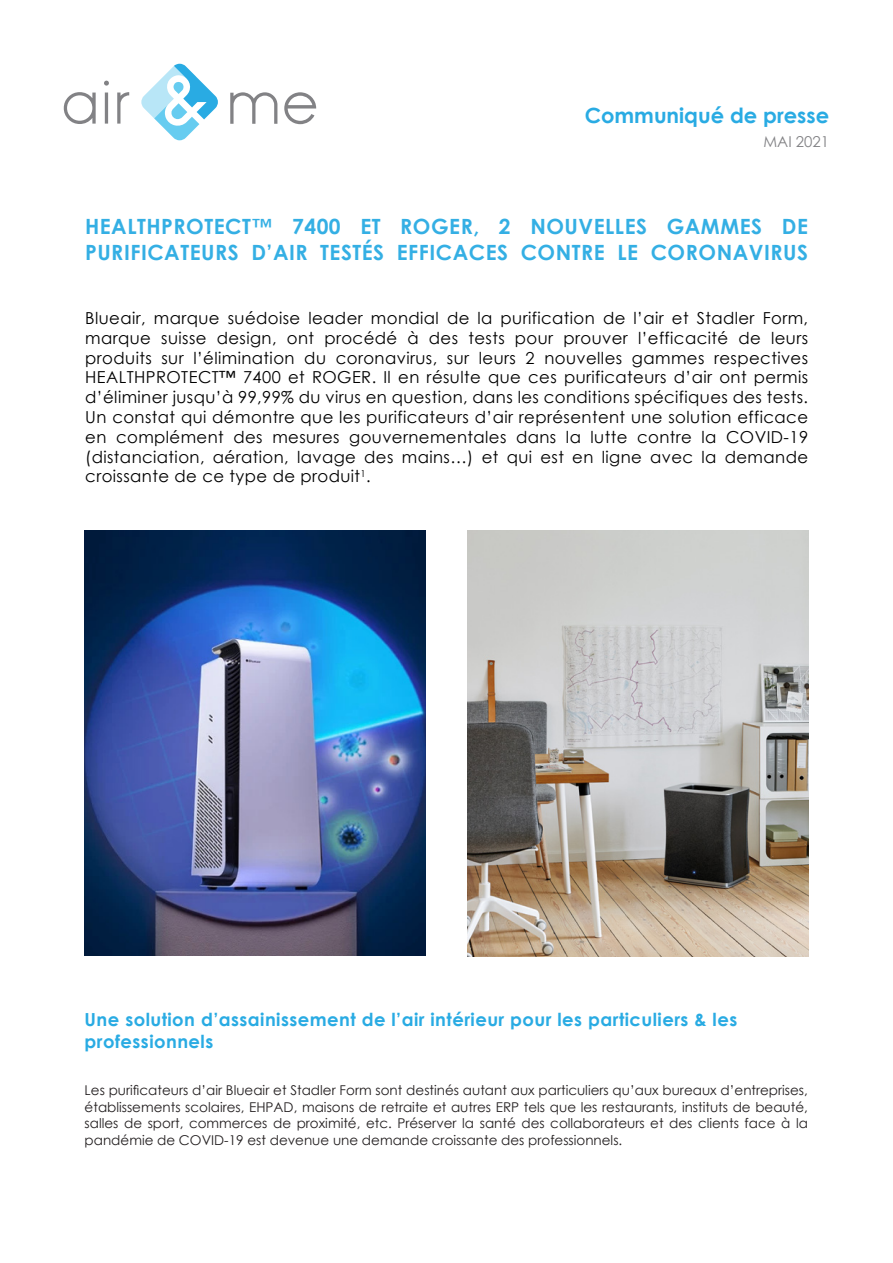
<style>
.page{position:relative;width:893px;height:1263px;background:#fff}
.page>*{position:absolute;margin:0;border:0;box-sizing:border-box;transform-origin:0 0}
.t1{font:700 21px/25.2px "Century Gothic";letter-spacing:.025em;color:#34afe4}
.t2{font:700 21px "Century Gothic";color:#29abe3}
.t3{font:700 18px/21.6px "Century Gothic";letter-spacing:.025em;color:#29abe3}
.t4{font:16.5px/19.8px "Century Gothic";letter-spacing:.025em;color:#000;text-align:justify}
.t5{font:15px "Century Gothic";color:#828285}
.t6{font:13.5px/16.5px "Century Gothic";color:#231f20;text-align:justify}
</style>
<div class="page">
<svg style="left:141px;top:64px;width:77px;height:76px"></svg>
<svg style="left:64px;top:92px;width:32px;height:32px"></svg>
<svg style="left:104px;top:81px;width:5px;height:43px"></svg>
<svg style="left:117px;top:92px;width:12px;height:32px"></svg>
<svg style="left:230px;top:92px;width:47px;height:32px"></svg>
<svg style="left:284px;top:92px;width:32px;height:32px"></svg>
<img style="left:85px;top:530px;width:340px;height:425px">
<img style="left:468px;top:530px;width:340px;height:426px">
<p class="t2" style="left:585px;top:100px;width:246px">Communiqué de presse</p>
<p class="t5" style="left:763px;top:131px;width:67px">MAI 2021</p>
<p class="t1" style="left:85px;top:213px;width:724px">HEALTHPROTECT™ 7400 ET ROGER, 2 NOUVELLES GAMMES DE<br>PURIFICATEURS D’AIR TESTÉS EFFICACES CONTRE LE CORONAVIRUS</p>
<p class="t4" style="left:85px;top:308px;width:724px">Blueair, marque suédoise leader mondial de la purification de l’air et Stadler Form, marque suisse design, ont procédé à des tests pour prouver l’efficacité de leurs produits sur l’élimination du coronavirus, sur leurs 2 nouvelles gammes respectives HEALTHPROTECT™ 7400 et ROGER. Il en résulte que ces purificateurs d’air ont permis d’éliminer jusqu’à 99,99% du virus en question, dans les conditions spécifiques des tests.<br>Un constat qui démontre que les purificateurs d’air représentent une solution efficace en complément des mesures gouvernementales dans la lutte contre la COVID-19 (distanciation, aération, lavage des mains…) et qui est en ligne avec la demande croissante de ce type de produit<sup>1</sup>.</p>
<p class="t3" style="left:85px;top:1008px;width:654px">Une solution d’assainissement de l’air intérieur pour les particuliers &amp; les professionnels</p>
<p class="t6" style="left:85px;top:1082px;width:725px">Les purificateurs d’air Blueair et Stadler Form sont destinés autant aux particuliers qu’aux bureaux d’entreprises, établissements scolaires, EHPAD, maisons de retraite et autres ERP tels que les restaurants, instituts de beauté, salles de sport, commerces de proximité, etc. Préserver la santé des collaborateurs et des clients face à la pandémie de COVID-19 est devenue une demande croissante des professionnels.</p>
</div>
